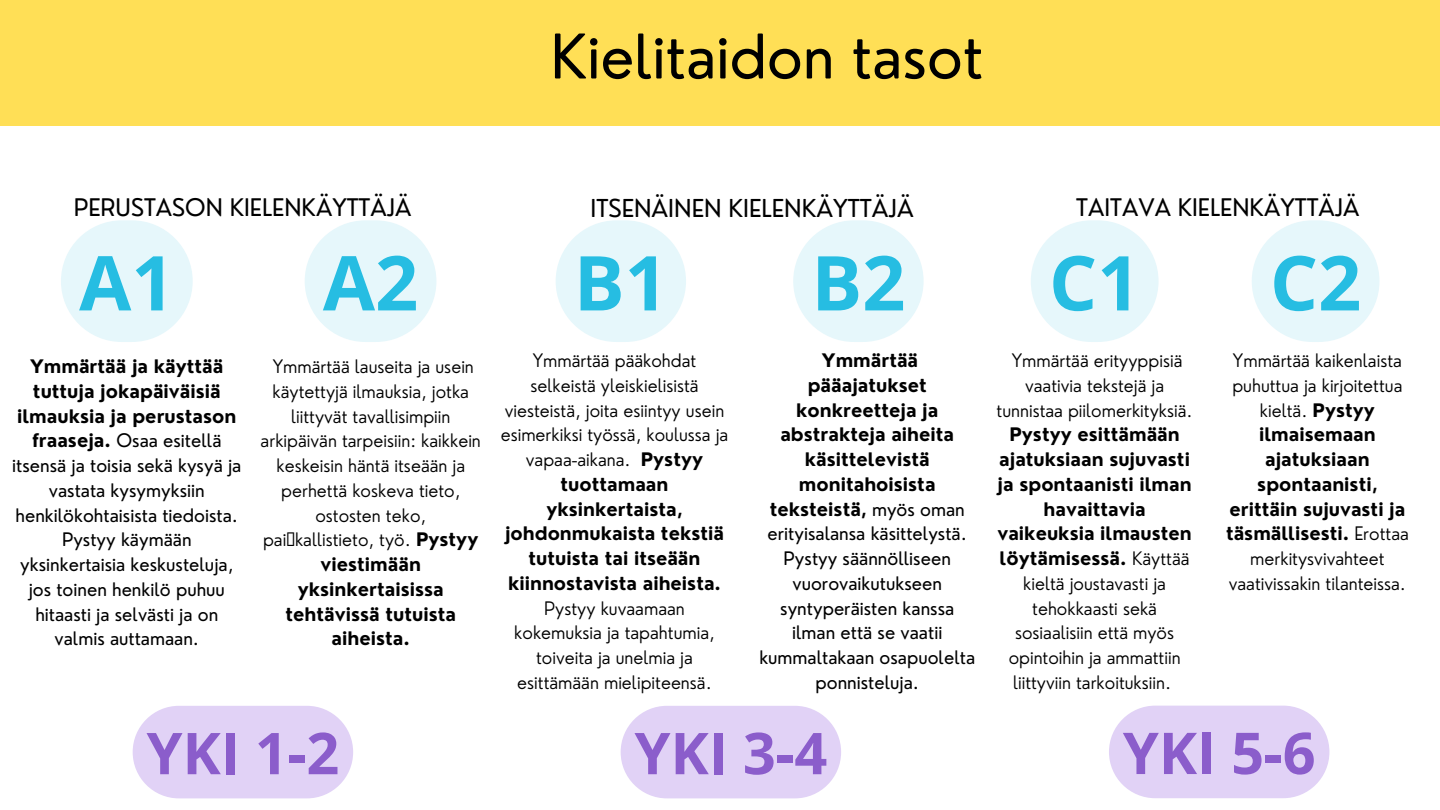
<style>
.page{position:relative;width:1440px;height:810px;background:#fff}
.page>*{position:absolute;margin:0;border:0;box-sizing:border-box;transform-origin:0 0}
.t1{font:700 75.7px "Open Sans";color:#26bde2}
.t2{font:60px "Nourd";color:#000}
.t3{font:700 57.7px "Open Sans";color:#8b5dcb}
.t4{font:24.1px "Nourd";color:#000}
.t5{font:23.6px "Nourd";color:#000}
.t6{font:300 18.2px/24.8px "Nourd";color:#000;text-align:center}
.t7{font:18.2px/24.8px "Nourd";color:#000;text-align:center}
.s1{font-weight:700}
</style>
<div class="page">
<div style="left:0;top:0;width:1440px;height:126px;background:#ffdf56"></div>
<div style="left:61px;top:220px;width:132px;height:122px;background:#e6f7fb;border-radius:61px"></div>
<div style="left:305px;top:220px;width:131px;height:122px;background:#e6f7fb;border-radius:61px"></div>
<div style="left:556px;top:220px;width:130px;height:122px;background:#e6f7fb;border-radius:61px"></div>
<div style="left:793px;top:220px;width:131px;height:122px;background:#e6f7fb;border-radius:61px"></div>
<div style="left:1031px;top:220px;width:128px;height:122px;background:#e6f7fb;border-radius:61px"></div>
<div style="left:1252px;top:220px;width:128px;height:122px;background:#e6f7fb;border-radius:61px"></div>
<div style="left:133px;top:706px;width:220px;height:92px;background:#e1d2f6;border-radius:46px"></div>
<div style="left:621px;top:706px;width:220px;height:92px;background:#e1d2f6;border-radius:46px"></div>
<div style="left:1109px;top:706px;width:220px;height:92px;background:#e1d2f6;border-radius:46px"></div>
<h3 class="t2" style="left:550px;top:18px;width:434px">Kielitaidon tasot</h3>
<h4 class="t5" style="left:74px;top:193px;width:339px">PERUSTASON KIELENKÄYTTÄJÄ</h4>
<h1 class="t4" style="left:590px;top:192px;width:325px">ITSENÄINEN KIELENKÄYTTÄJÄ</h1>
<h1 class="t5" style="left:1076px;top:193px;width:285px">TAITAVA KIELENKÄYTTÄJÄ</h1>
<p class="t1" style="left:79px;top:230px;width:97px">A1</p>
<p class="t1" style="left:323px;top:230px;width:97px">A2</p>
<h2 class="t1" style="left:574px;top:230px;width:95px">B1</h2>
<h4 class="t1" style="left:811px;top:230px;width:95px">B2</h4>
<h1 class="t1" style="left:1049px;top:230px;width:93px">C1</h1>
<h1 class="t1" style="left:1270px;top:230px;width:93px">C2</h1>
<h2 class="t6" style="left:261px;top:354px;width:222px">Ymmärtää lauseita ja usein käytettyjä ilmauksia, jotka liittyvät tavallisimpiin arkipäivän tarpeisiin: kaikkein keskeisin häntä itseään ja perhettä koskeva tieto, ostosten teko,<br>pai kallistieto, työ. <span class="s1">Pystyy viestimään yksinkertaisissa tehtävissä tutuista aiheista.</span></h2>
<h4 class="t7" style="left:759px;top:348px;width:217px"><span class="s1">Ymmärtää pääajatukset konkreetteja ja abstrakteja aiheita käsittelevistä monitahoisista teksteistä,</span> myös oman erityisalansa käsittelystä.<br>Pystyy säännölliseen vuorovaikutukseen syntyperäisten kanssa ilman että se vaatii kummaltakaan osapuolelta ponnisteluja.</h4>
<h1 class="t6" style="left:1226px;top:348px;width:184px">Ymmärtää kaikenlaista puhuttua ja kirjoitettua kieltä. <span class="s1">Pystyy ilmaisemaan ajatuksiaan spontaanisti, erittäin sujuvasti ja täsmällisesti.</span> Erottaa merkitysvivahteet vaativissakin tilanteissa.</h1>
<h1 class="t7" style="left:12px;top:354px;width:231px"><span class="s1">Ymmärtää ja käyttää tuttuja jokapäiväisiä ilmauksia ja perustason fraaseja.</span> Osaa esitellä itsensä ja toisia sekä kysyä ja vastata kysymyksiin henkilökohtaisista tiedoista.<br>Pystyy käymään yksinkertaisia keskusteluja, jos toinen henkilö puhuu hitaasti ja selvästi ja on valmis auttamaan.</h1>
<p class="t6" style="left:501px;top:348px;width:229px">Ymmärtää pääkohdat selkeistä yleiskielisistä viesteistä, joita esiintyy usein esimerkiksi työssä, koulussa ja vapaa-aikana. <span class="s1">Pystyy tuottamaan yksinkertaista, johdonmukaista tekstiä tutuista tai itseään kiinnostavista aiheista.<br></span>Pystyy kuvaamaan kokemuksia ja tapahtumia, toiveita ja unelmia ja esittämään mielipiteensä.</p>
<p class="t6" style="left:997px;top:348px;width:198px">Ymmärtää erityyppisiä vaativia tekstejä ja tunnistaa piilomerkityksiä.<br><span class="s1">Pystyy esittämään ajatuksiaan sujuvasti ja spontaanisti ilman havaittavia vaikeuksia ilmausten löytämisessä.</span> Käyttää kieltä joustavasti ja tehokkaasti sekä sosiaalisiin että myös opintoihin ja ammattiin liittyviin tarkoituksiin.</p>
<p class="t3" style="left:147px;top:713px;width:194px">YKI 1-2</p>
<p class="t3" style="left:634px;top:713px;width:194px">YKI 3-4</p>
<h2 class="t3" style="left:1123px;top:712px;width:194px">YKI 5-6</h2>
</div>
